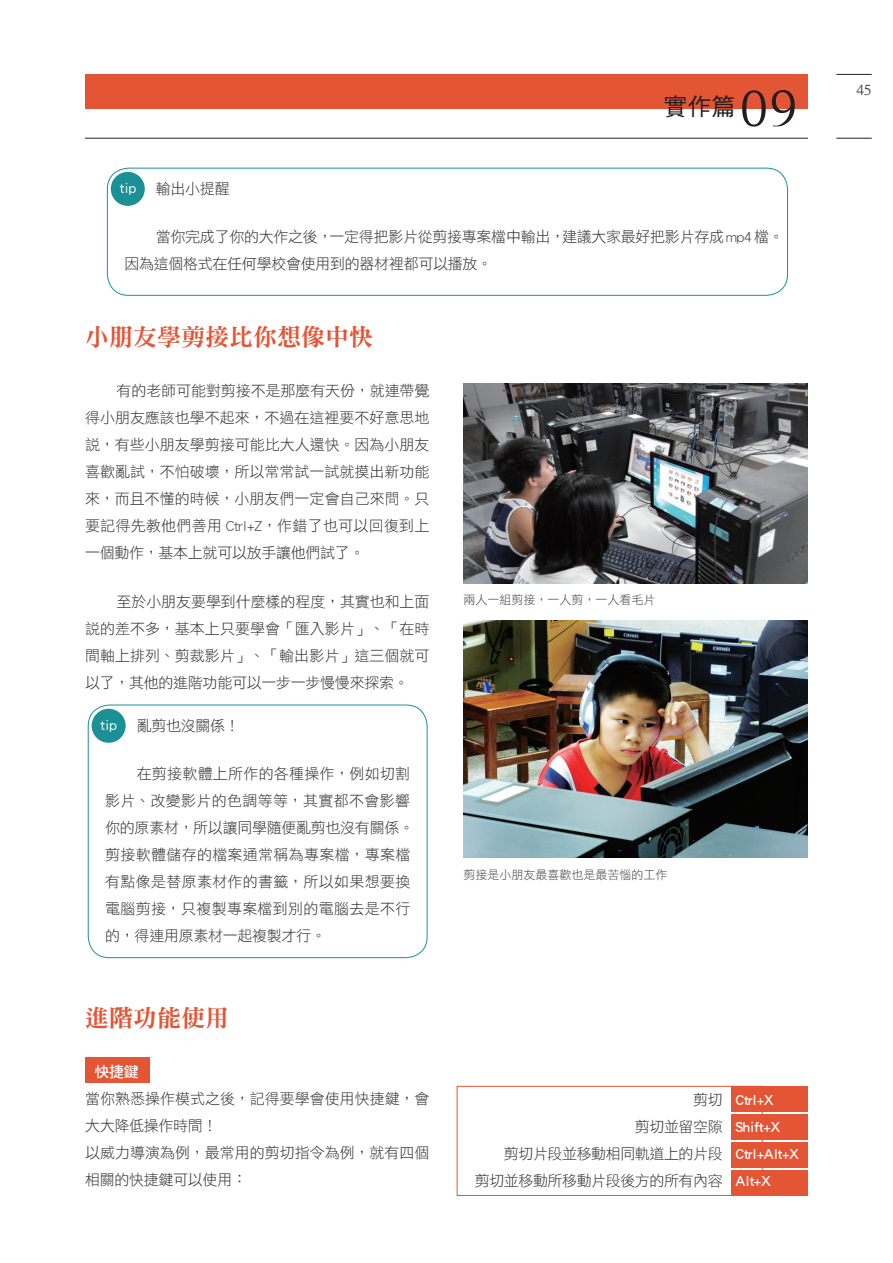
<style>
.page{position:relative;width:893px;height:1263px;background:#fff}
.page>*{position:absolute;margin:0;border:0;box-sizing:border-box;transform-origin:0 0}
.sub{font:52.05px "Timeless";color:#231f20}
.sub_title{font:24px "DFN Ming XB HK BF";color:#e45535}
.sub-2{font:24px "DF Hei Std W5";color:#231f20}
.conten{font:15px/27px "DF Hei Std W3";letter-spacing:-.02em;color:#312f30;text-align:justify}
.conten-2{font:15px/27px "DF Hei Std W3";letter-spacing:.02em;color:#312f30}
.conten_拷貝{font:15px/27px "DF Hei Std W3";color:#312f30}
.conten_拷貝-2{font:15px "DF Hei Std W3";letter-spacing:-.02em;color:#312f30}
.conten_拷貝-3{font:15px "DF Hei Std W7";letter-spacing:-.03em;color:#fff}
.conten-3{font:15px "DF Hei Std W5";letter-spacing:-.02em;color:#fff}
.t1{font:15px "Timeless";color:#414243}
.small{font:12px "DF Hei Std W3";color:#414243}
</style>
<div class="page">
<hr style="left:85px;top:138px;width:723px;height:1px;background:#231f20">
<hr style="left:836px;top:74px;width:36px;height:1px;background:#231f20">
<hr style="left:836px;top:138px;width:36px;height:1px;background:#231f20">
<div style="left:732px;top:1086px;width:76px;height:25px;background:#e45535"></div>
<div style="left:732px;top:1114px;width:76px;height:25px;background:#e45535"></div>
<div style="left:732px;top:1142px;width:76px;height:25px;background:#e45535"></div>
<div style="left:732px;top:1170px;width:76px;height:26px;background:#e45535"></div>
<div style="left:85px;top:1057px;width:65px;height:26px;background:#e45535"></div>
<div style="left:85px;top:74px;width:723px;height:34px;background:#e45535"></div>
<div style="left:111px;top:172px;width:34px;height:34px;background:#1c9195;border-radius:50%"></div>
<div style="left:107px;top:168px;width:681px;height:128px;border:1px solid #1c9195;border-radius:21px"></div>
<img style="left:463px;top:384px;width:345px;height:200px">
<img style="left:463px;top:621px;width:345px;height:237px">
<div style="left:92px;top:709px;width:34px;height:34px;background:#1c9195;border-radius:50%"></div>
<div style="left:88px;top:705px;width:339px;height:253px;border:1px solid #1c9195;border-radius:21px"></div>
<div style="left:457px;top:1086px;width:305px;height:110px;border:1px solid #e45535"></div>
<p class="sub-2" style="left:663px;top:94px;width:73px">實作篇</p>
<p class="sub" style="left:740px;top:79px;width:58px">09</p>
<p class="conten-3" style="left:120px;top:179px;width:18px">tip</p>
<p class="conten" style="left:156px;top:174px;width:75px">輸出小提醒</p>
<p class="conten" style="left:124px;top:223px;width:661px;text-indent:32px">當你完成了你的大作之後，一定得把影片從剪接專案檔中輸出，建議大家最好把影片存成 mp4 檔。因為這個格式在任何學校會使用到的器材裡都可以播放。</p>
<p class="sub_title" style="left:85px;top:325px;width:289px">小朋友學剪接比你想像中快</p>
<p class="conten" style="left:85px;top:377px;width:346px;text-indent:32px">有的老師可能對剪接不是那麼有天份，就連帶覺得小朋友應該也學不起來，不過在這裡要不好意思地說，有些小朋友學剪接可能比大人還快。因為小朋友喜歡亂試，不怕破壞，所以常常試一試就摸出新功能來，而且不懂的時候，小朋友們一定會自己來問。只要記得先教他們善用 Ctrl+Z，作錯了也可以回復到上一個動作，基本上就可以放手讓他們試了。</p>
<p class="conten" style="left:85px;top:588px;width:346px;text-indent:32px">至於小朋友要學到什麼樣的程度，其實也和上面說的差不多，基本上只要學會「匯入影片」、「在時間軸上排列、剪裁影片」、「輸出影片」這三個就可以了，其他的進階功能可以一步一步慢慢來探索。</p>
<p class="conten-3" style="left:101px;top:716px;width:18px">tip</p>
<p class="conten" style="left:137px;top:711px;width:105px">亂剪也沒關係！</p>
<p class="conten-2" style="left:105px;top:760px;width:310px;text-indent:32px">在剪接軟體上所作的各種操作，例如切割影片、改變影片的色調等等，其實都不會影響你的原素材，所以讓同學隨便亂剪也沒有關係。剪接軟體儲存的檔案通常稱為專案檔，專案檔有點像是替原素材作的書籤，所以如果想要換電腦剪接，只複製專案檔到別的電腦去是不行的，得連用原素材一起複製才行。</p>
<p class="sub_title" style="left:85px;top:1005px;width:145px">進階功能使用</p>
<p class="conten_拷貝-3" style="left:94px;top:1063px;width:46px">快捷鍵</p>
<p class="conten_拷貝" style="left:85px;top:1085px;width:346px">當你熟悉操作模式之後，記得要學會使用快捷鍵，會大大降低操作時間！</p>
<p class="conten_拷貝" style="left:85px;top:1139px;width:346px">以威力導演為例，最常用的剪切指令為例，就有四個相關的快捷鍵可以使用：</p>
<p class="small" style="left:463px;top:593px;width:193px">兩人一組剪接，一人剪，一人看毛片</p>
<p class="small" style="left:463px;top:868px;width:205px">剪接是小朋友最喜歡也是最苦惱的工作</p>
<p class="conten_拷貝-2" style="left:693px;top:1091px;width:31px">剪切</p>
<p class="conten_拷貝-2" style="left:635px;top:1118px;width:89px">剪切並留空隙</p>
<p class="conten_拷貝-2" style="left:504px;top:1145px;width:220px">剪切片段並移動相同軌道上的片段</p>
<p class="conten_拷貝-2" style="left:475px;top:1172px;width:249px">剪切並移動所移動片段後方的所有內容</p>
<p class="conten_拷貝-3" style="left:736px;top:1091px;width:40px">Ctrl+X</p>
<p class="conten_拷貝-3" style="left:736px;top:1118px;width:46px">Shift+X</p>
<p class="conten_拷貝-3" style="left:736px;top:1145px;width:65px">Ctrl+Alt+X</p>
<p class="conten_拷貝-3" style="left:736px;top:1172px;width:37px">Alt+X</p>
<p class="t1" style="left:856px;top:82px;width:17px">45</p>
</div>
